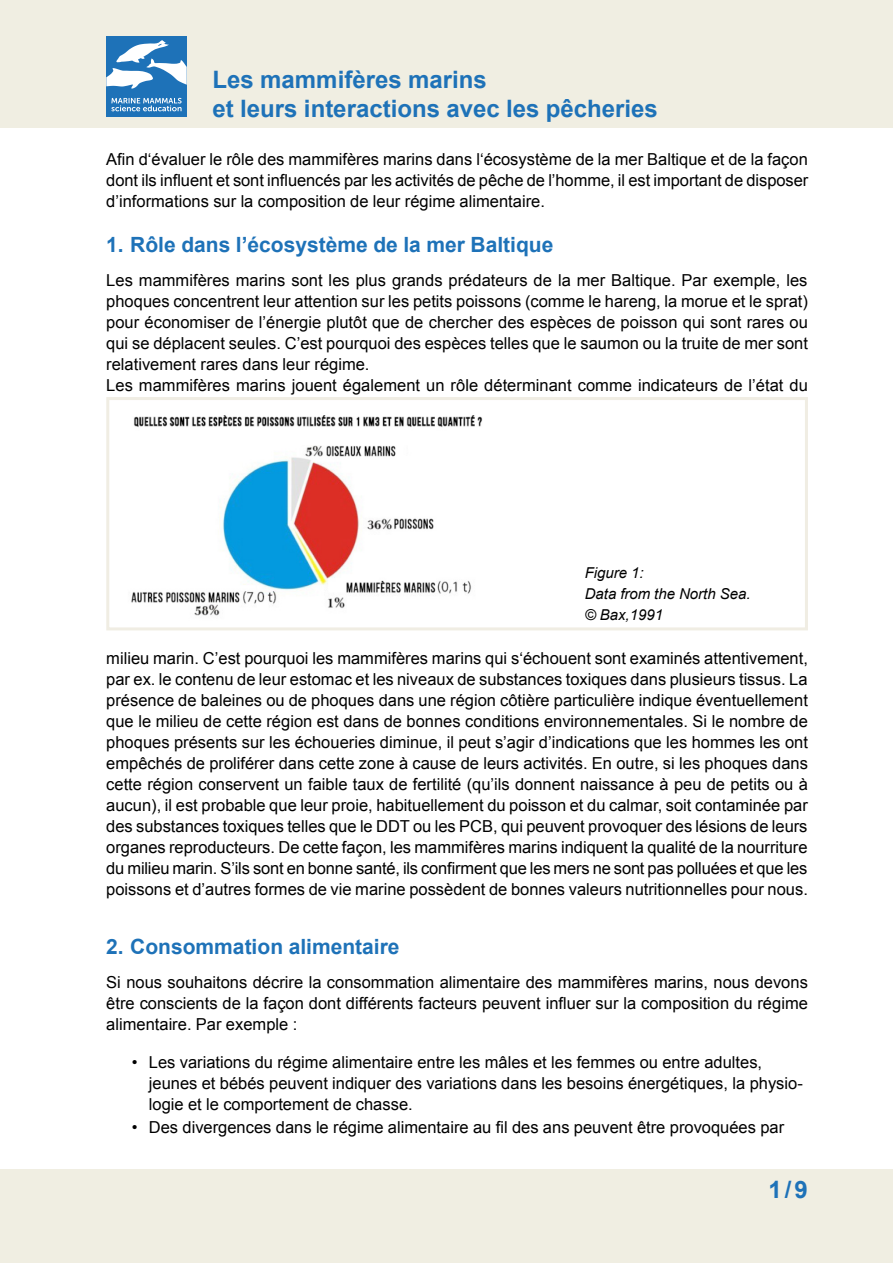
<style>
.page{position:relative;width:893px;height:1263px;background:#fff}
.page>*{position:absolute;margin:0;border:0;box-sizing:border-box;transform-origin:0 0}
.t1{font:700 24px/28.5px "Arial";color:#1e72b8}
.t2{font:700 21px "Arial";color:#1e72b8}
.t3{font:16.5px/21px "Arial";color:#000;text-align:justify}
.t4{font:italic 15px/21px "Arial";color:#000}
</style>
<div class="page">
<div style="left:0;top:0;width:893px;height:128px;background:#f0eee2"></div>
<div style="left:0;top:1169px;width:893px;height:94px;background:#f0eee2"></div>
<div style="left:106px;top:36px;width:81px;height:81px;background:#1e72b8"></div>
<svg style="left:106px;top:40px;width:81px;height:49px"></svg>
<svg style="left:111px;top:98px;width:71px;height:13px"></svg>
<img style="left:131px;top:415px;width:352px;height:201px">
<div style="left:106px;top:397px;width:702px;height:233px;border:3px solid #f0ede3"></div>
<h1 class="t1" style="left:213px;top:67px;width:447px">Les mammifères marins<br>et leurs interactions avec les pêcheries</h1>
<p class="t3" style="left:106px;top:149px;width:703px">Afin d‘évaluer le rôle des mammifères marins dans l‘écosystème de la mer Baltique et de la façon dont ils influent et sont influencés par les activités de pêche de l’homme, il est important de disposer d’informations sur la composition de leur régime alimentaire.</p>
<p class="t2" style="left:106px;top:231px;width:449px">1. Rôle dans l’écosystème de la mer Baltique</p>
<p class="t3" style="left:106px;top:270px;width:703px;text-align:left">Les mammifères marins sont les plus grands prédateurs de la mer Baltique. Par exemple, les phoques concentrent leur attention sur les petits poissons (comme le hareng, la morue et le sprat) pour économiser de l’énergie plutôt que de chercher des espèces de poisson qui sont rares ou qui se déplacent seules. C’est pourquoi des espèces telles que le saumon ou la truite de mer sont relativement rares dans leur régime.<br>Les mammifères marins jouent également un rôle déterminant comme indicateurs de l’état du</p>
<p class="t4" style="left:585px;top:562px;width:167px">Figure 1:<br>Data from the North Sea. © Bax,1991</p>
<p class="t3" style="left:106px;top:648px;width:703px">milieu marin. C’est pourquoi les mammifères marins qui s‘échouent sont examinés attentivement, par ex. le contenu de leur estomac et les niveaux de substances toxiques dans plusieurs tissus. La présence de baleines ou de phoques dans une région côtière particulière indique éventuellement que le milieu de cette région est dans de bonnes conditions environnementales. Si le nombre de phoques présents sur les échoueries diminue, il peut s’agir d’indications que les hommes les ont empêchés de proliférer dans cette zone à cause de leurs activités. En outre, si les phoques dans cette région conservent un faible taux de fertilité (qu’ils donnent naissance à peu de petits ou à aucun), il est probable que leur proie, habituellement du poisson et du calmar, soit contaminée par des substances toxiques telles que le DDT ou les PCB, qui peuvent provoquer des lésions de leurs organes reproducteurs. De cette façon, les mammifères marins indiquent la qualité de la nourriture du milieu marin. S’ils sont en bonne santé, ils confirment que les mers ne sont pas polluées et que les poissons et d’autres formes de vie marine possèdent de bonnes valeurs nutritionnelles pour nous.</p>
<p class="t2" style="left:106px;top:933px;width:295px">2. Consommation alimentaire</p>
<p class="t3" style="left:106px;top:972px;width:703px">Si nous souhaitons décrire la consommation alimentaire des mammifères marins, nous devons être conscients de la façon dont différents facteurs peuvent influer sur la composition du régime alimentaire. Par exemple :</p>
<p class="t3" style="left:149px;top:1052px;width:656px;text-align:left;text-indent:-17px">• Les variations du régime alimentaire entre les mâles et les femmes ou entre adultes, jeunes et bébés peuvent indiquer des variations dans les besoins énergétiques, la physio&shy;logie et le comportement de chasse.</p>
<p class="t3" style="left:132px;top:1117px;width:654px">• Des divergences dans le régime alimentaire au fil des ans peuvent être provoquées par</p>
<h1 class="t1" style="left:769px;top:1176px;width:41px">1/9</h1>
</div>
